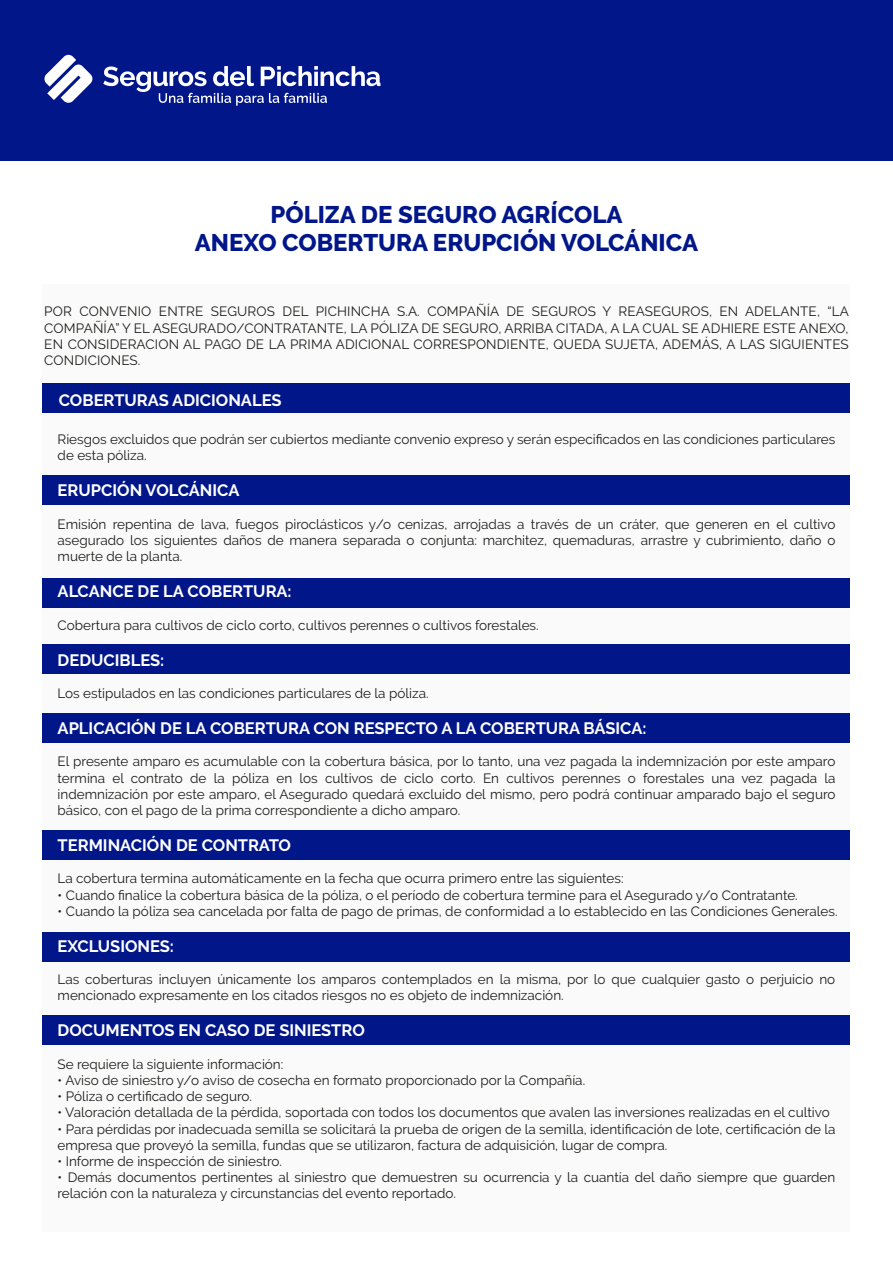
<style>
.page{position:relative;width:893px;height:1263px;background:#fff}
.page>*{position:absolute;margin:0;border:0;box-sizing:border-box;transform-origin:0 0}
.t1{font:800 24px/28.8px "Raleway";color:#001689;text-align:center}
.t2{font:700 16.5px "Raleway";color:#fff}
.t3{font:13.5px/16.2px "Raleway";color:#1d1d1b}
</style>
<div class="page">
<div style="left:43px;top:285px;width:807px;height:946px;background:#fafafa"></div>
<div style="left:43px;top:384px;width:807px;height:29px;background:#001689"></div>
<div style="left:43px;top:475px;width:807px;height:29px;background:#001689"></div>
<div style="left:43px;top:578px;width:807px;height:29px;background:#001689"></div>
<div style="left:43px;top:644px;width:807px;height:30px;background:#001689"></div>
<div style="left:43px;top:713px;width:807px;height:29px;background:#001689"></div>
<div style="left:43px;top:830px;width:807px;height:29px;background:#001689"></div>
<div style="left:43px;top:932px;width:807px;height:29px;background:#001689"></div>
<div style="left:43px;top:1015px;width:807px;height:29px;background:#001689"></div>
<div style="left:0;top:0;width:893px;height:160px;background:#001689"></div>
<svg style="left:103px;top:66px;width:277px;height:40px"></svg>
<svg style="left:44px;top:54px;width:49px;height:49px"></svg>
<h1 class="t1" style="left:195px;top:200px;width:505px">PÓLIZA DE SEGURO AGRÍCOLA<br>ANEXO COBERTURA ERUPCIÓN VOLCÁNICA</h1>
<p class="t3" style="left:44px;top:304px;width:806px;text-align:justify">POR CONVENIO ENTRE SEGUROS DEL PICHINCHA S.A. COMPAÑÍA DE SEGUROS Y REASEGUROS, EN ADELANTE, “LA COMPAÑÍA” Y EL ASEGURADO/CONTRATANTE, LA PÓLIZA DE SEGURO, ARRIBA CITADA, A LA CUAL SE ADHIERE ESTE ANEXO, EN CONSIDERACION AL PAGO DE LA PRIMA ADICIONAL CORRESPONDIENTE, QUEDA SUJETA, ADEMÁS, A LAS SIGUIENTES CONDICIONES.</p>
<p class="t2" style="left:59px;top:391px;width:224px">COBERTURAS ADICIONALES</p>
<p class="t3" style="left:58px;top:431px;width:779px">Riesgos excluidos que podrán ser cubiertos mediante convenio expreso y serán especificados en las condiciones particulares de esta póliza.</p>
<p class="t2" style="left:58px;top:481px;width:183px">ERUPCIÓN VOLCÁNICA</p>
<p class="t3" style="left:58px;top:516px;width:779px;text-align:justify">Emisión repentina de lava, fuegos piroclásticos y/o cenizas, arrojadas a través de un cráter, que generen en el cultivo asegurado los siguientes daños de manera separada o conjunta: marchitez, quemaduras, arrastre y cubrimiento, daño o muerte de la planta.</p>
<p class="t2" style="left:58px;top:582px;width:236px">ALCANCE DE LA COBERTURA:</p>
<p class="t3" style="left:58px;top:617px;width:483px">Cobertura para cultivos de ciclo corto, cultivos perennes o cultivos forestales.</p>
<p class="t2" style="left:58px;top:650px;width:108px">DEDUCIBLES:</p>
<p class="t3" style="left:58px;top:685px;width:372px">Los estipulados en las condiciones particulares de la póliza.</p>
<p class="t2" style="left:58px;top:719px;width:590px">APLICACIÓN DE LA COBERTURA CON RESPECTO A LA COBERTURA BÁSICA:</p>
<p class="t3" style="left:58px;top:753px;width:779px;text-align:justify">El presente amparo es acumulable con la cobertura básica, por lo tanto, una vez pagada la indemnización por este amparo termina el contrato de la póliza en los cultivos de ciclo corto. En cultivos perennes o forestales una vez pagada la indemnización por este amparo, el Asegurado quedará excluido del mismo, pero podrá continuar amparado bajo el seguro básico, con el pago de la prima correspondiente a dicho amparo.</p>
<p class="t2" style="left:58px;top:836px;width:235px">TERMINACIÓN DE CONTRATO</p>
<p class="t3" style="left:58px;top:870px;width:567px">La cobertura termina automáticamente en la fecha que ocurra primero entre las siguientes:</p>
<p class="t3" style="left:58px;top:887px;width:742px">• Cuando finalice la cobertura básica de la póliza, o el período de cobertura termine para el Asegurado y/o Contratante.</p>
<p class="t3" style="left:58px;top:903px;width:782px">• Cuando la póliza sea cancelada por falta de pago de primas, de conformidad a lo establecido en las Condiciones Generales.</p>
<p class="t2" style="left:58px;top:936px;width:118px">EXCLUSIONES:</p>
<p class="t3" style="left:58px;top:971px;width:779px">Las coberturas incluyen únicamente los amparos contemplados en la misma, por lo que cualquier gasto o perjuicio no mencionado expresamente en los citados riesgos no es objeto de indemnización.</p>
<p class="t2" style="left:58px;top:1021px;width:309px">DOCUMENTOS EN CASO DE SINIESTRO</p>
<p class="t3" style="left:58px;top:1056px;width:227px">Se requiere la siguiente información:</p>
<p class="t3" style="left:58px;top:1072px;width:529px">• Aviso de siniestro y/o aviso de cosecha en formato proporcionado por la Compañía.</p>
<p class="t3" style="left:58px;top:1088px;width:196px">• Póliza o certificado de seguro.</p>
<p class="t3" style="left:58px;top:1104px;width:774px">• Valoración detallada de la pérdida, soportada con todos los documentos que avalen las inversiones realizadas en el cultivo</p>
<p class="t3" style="left:58px;top:1121px;width:779px">• Para pérdidas por inadecuada semilla se solicitará la prueba de origen de la semilla, identificación de lote, certificación de la empresa que proveyó la semilla, fundas que se utilizaron, factura de adquisición, lugar de compra.</p>
<p class="t3" style="left:58px;top:1153px;width:226px">• Informe de inspección de siniestro.</p>
<p class="t3" style="left:58px;top:1169px;width:779px">• Demás documentos pertinentes al siniestro que demuestren su ocurrencia y la cuantía del daño siempre que guarden relación con la naturaleza y circunstancias del evento reportado.</p>
</div>
